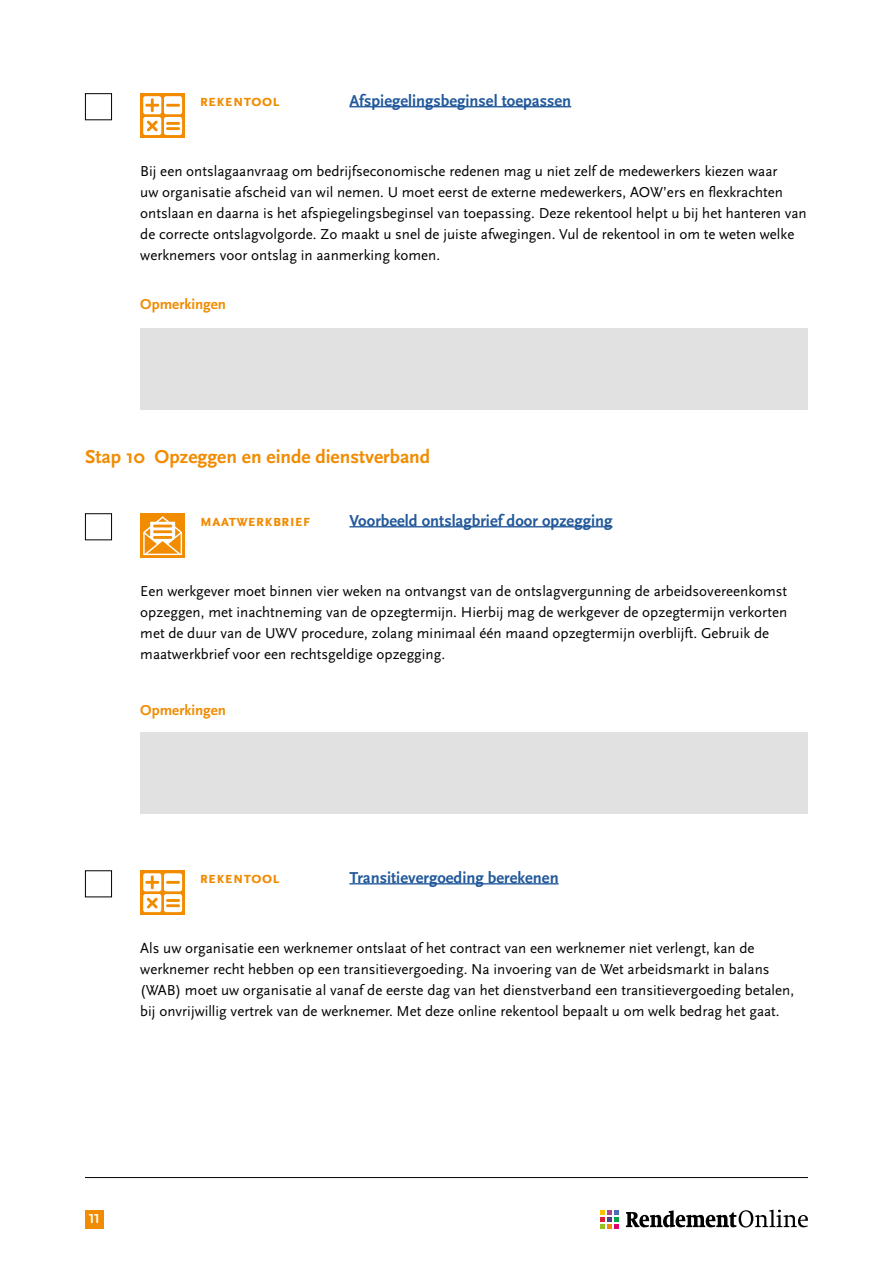
<style>
.page{position:relative;width:893px;height:1263px;background:#fff}
.page>*{position:absolute;margin:0;border:0;box-sizing:border-box;transform-origin:0 0}
.t1{font:700 19.5px "Scala Sans OT";color:#f18b00}
.t2{font:700 16.5px "Scala Sans OT";color:#22599b}
.t3{font:700 16.5px "Scala Sans OT";color:#f18b00}
.t4{font:15px/21px "Scala Sans OT";color:#000}
.t5{font:700 15px "Scala Sans OT";color:#f18b00}
.t6{font:700 13.5px "Scala Sans OT";color:#fff}
</style>
<div class="page">
<hr style="left:85px;top:1177px;width:723px;height:1px;background:#000">
<div style="left:85px;top:1210px;width:18px;height:18px;background:#f18b00"></div>
<svg style="left:626px;top:1209px;width:182px;height:18px"></svg>
<svg style="left:601px;top:1210px;width:18px;height:19px"></svg>
<hr style="left:349px;top:106px;width:222px;height:1px;background:#22599b">
<hr style="left:349px;top:526px;width:263px;height:1px;background:#22599b">
<hr style="left:349px;top:883px;width:210px;height:1px;background:#22599b">
<div style="left:140px;top:328px;width:668px;height:81px;background:#e1e1e1"></div>
<div style="left:140px;top:732px;width:668px;height:81px;background:#e1e1e1"></div>
<div style="left:85px;top:93px;width:27px;height:27px;border:1px solid #000"></div>
<svg style="left:140px;top:93px;width:45px;height:45px"></svg>
<div style="left:143px;top:96px;width:18px;height:18px;background:#fff;border-radius:2px"></div>
<div style="left:164px;top:96px;width:18px;height:18px;background:#fff;border-radius:2px"></div>
<div style="left:143px;top:117px;width:18px;height:18px;background:#fff;border-radius:2px"></div>
<div style="left:164px;top:117px;width:18px;height:18px;background:#fff;border-radius:2px"></div>
<svg style="left:145px;top:98px;width:14px;height:14px"></svg>
<svg style="left:147px;top:121px;width:11px;height:10px"></svg>
<hr style="left:166px;top:104px;width:14px;height:3px;background:#f18b00">
<hr style="left:166px;top:127px;width:14px;height:3px;background:#f18b00">
<hr style="left:166px;top:122px;width:14px;height:3px;background:#f18b00">
<div style="left:85px;top:513px;width:27px;height:27px;border:1px solid #000"></div>
<div style="left:140px;top:513px;width:45px;height:45px;background:linear-gradient(to bottom,#f18a00,#f2920f)"></div>
<svg style="left:143px;top:516px;width:39px;height:39px"></svg>
<div style="left:85px;top:870px;width:27px;height:27px;border:1px solid #000"></div>
<svg style="left:140px;top:870px;width:45px;height:45px"></svg>
<div style="left:143px;top:873px;width:18px;height:18px;background:#fff;border-radius:2px"></div>
<div style="left:164px;top:873px;width:18px;height:18px;background:#fff;border-radius:2px"></div>
<div style="left:143px;top:894px;width:18px;height:18px;background:#fff;border-radius:2px"></div>
<div style="left:164px;top:894px;width:18px;height:18px;background:#fff;border-radius:2px"></div>
<svg style="left:145px;top:875px;width:14px;height:14px"></svg>
<svg style="left:147px;top:898px;width:11px;height:10px"></svg>
<hr style="left:166px;top:881px;width:14px;height:3px;background:#f18b00">
<hr style="left:166px;top:904px;width:14px;height:3px;background:#f18b00">
<hr style="left:166px;top:899px;width:14px;height:3px;background:#f18b00">
<p class="t3" style="left:200px;top:91px;width:9px">reke</p>
<p class="t3" style="left:233px;top:91px;width:44px">ntool</p>
<p class="t2" style="left:349px;top:91px;width:223px">Afspiegelingsbeginsel toepassen</p>
<p class="t4" style="left:140px;top:161px;width:668px">Bij een ontslagaanvraag om bedrijfseconomische redenen mag u niet zelf de medewerkers kiezen waar<br>uw organisatie afscheid van wil nemen. U moet eerst de externe medewerkers, AOW’ers en flexkrachten ontslaan en daarna is het afspiegelingsbeginsel van toepassing. Deze rekentool helpt u bij het hanteren van de correcte ontslagvolgorde. Zo maakt u snel de juiste afwegingen. Vul de rekentool in om te weten welke werknemers voor ontslag in aanmerking komen.</p>
<p class="t5" style="left:140px;top:296px;width:87px">Opmerkingen</p>
<h1 class="t1" style="left:85px;top:446px;width:347px">Stap 10 Opzeggen en einde dienstverband</h1>
<p class="t3" style="left:200px;top:511px;width:112px">MAATWERKBRIEF</p>
<p class="t2" style="left:349px;top:511px;width:265px">Voorbeeld ontslagbrief door opzegging</p>
<p class="t4" style="left:140px;top:581px;width:648px">Een werkgever moet binnen vier weken na ontvangst van de ontslagvergunning de arbeidsovereenkomst opzeggen, met inachtneming van de opzegtermijn. Hierbij mag de werkgever de opzegtermijn verkorten met de duur van de UWV procedure, zolang minimaal één maand opzegtermijn overblijft. Gebruik de maatwerkbrief voor een rechtsgeldige opzegging.</p>
<p class="t5" style="left:140px;top:702px;width:87px">Opmerkingen</p>
<p class="t3" style="left:200px;top:868px;width:9px">reke</p>
<p class="t3" style="left:233px;top:868px;width:44px">ntool</p>
<p class="t2" style="left:349px;top:868px;width:211px">Transitievergoeding berekenen</p>
<p class="t4" style="left:140px;top:938px;width:655px">Als uw organisatie een werknemer ontslaat of het contract van een werknemer niet verlengt, kan de werknemer recht hebben op een transitievergoeding. Na invoering van de Wet arbeidsmarkt in balans (WAB) moet uw organisatie al vanaf de eerste dag van het dienstverband een transitievergoeding betalen, bij onvrijwillig vertrek van de werknemer. Met deze online rekentool bepaalt u om welk bedrag het gaat.</p>
<p class="t6" style="left:89px;top:1211px;width:12px">11</p>
</div>
